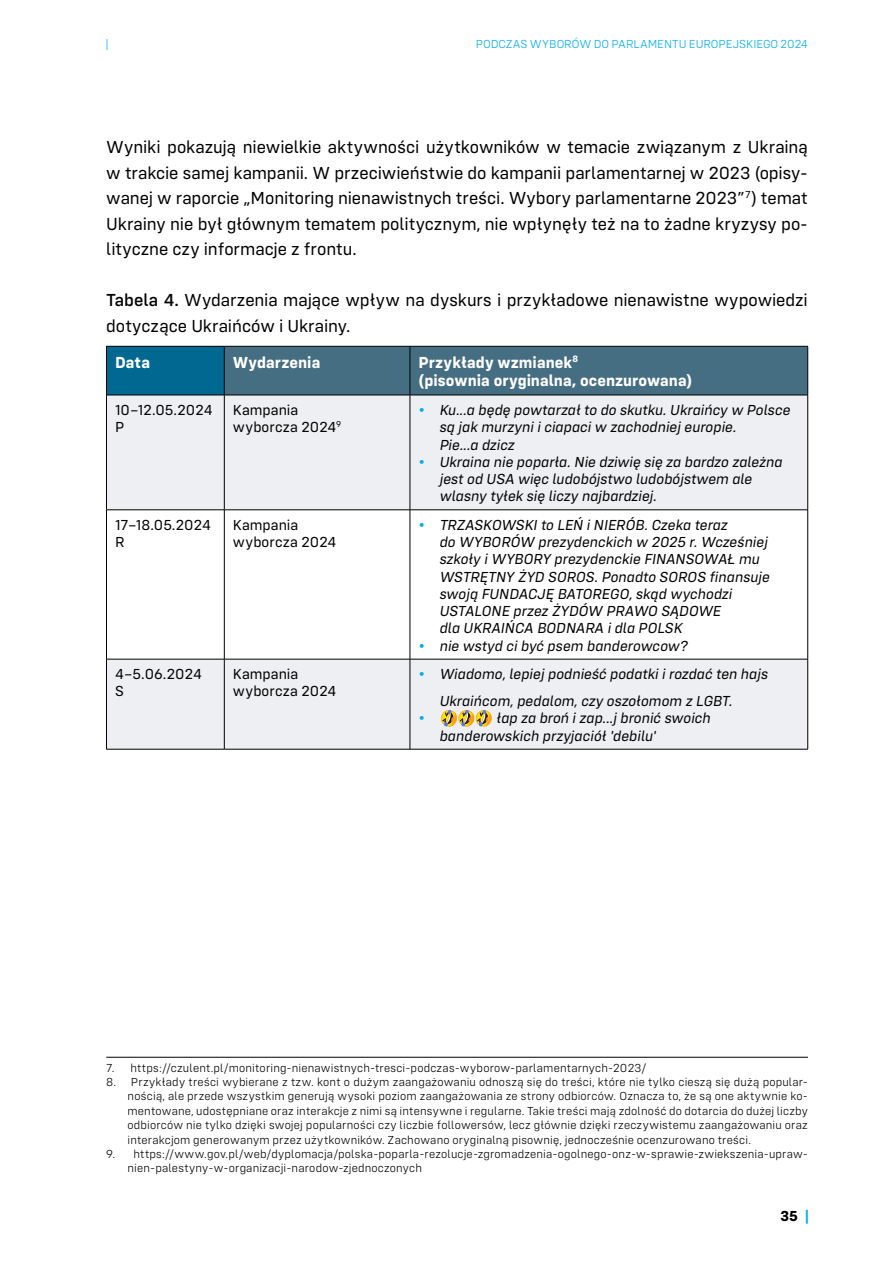
<style>
.page{position:relative;width:893px;height:1263px;background:#fff}
.page>*{position:absolute;margin:0;border:0;box-sizing:border-box;transform-origin:0 0}
.t1{font:18px/25.5px "Config";letter-spacing:-.005em;color:#000;text-align:justify}
.t2{font:18px "Config";color:#00aeef}
.t3{font:700 16.5px/19px "Config";color:#fff}
.t4{font:italic 15px/17.2px "Config";color:#000}
.t5{font:15px/17.2px "Config";letter-spacing:.005em;color:#000}
.t6{font:700 15px "Config";color:#000}
.PRZYPIS{font:300 12px/14.4px "Config";letter-spacing:.015em;color:#000;text-align:justify}
.t7{font:300 12px "Config";color:#00aeef}
.s1{font-weight:500}
.s2{font-style:normal;font-size:18px;color:#00aeef}
.s3{color:#00aeef}
</style>
<div class="page">
<div style="left:106px;top:346px;width:118px;height:49px;background:#006891"></div>
<div style="left:225px;top:347px;width:582px;height:48px;background:#456e82"></div>
<svg style="left:107px;top:396px;width:700px;height:353px;fill:#edeff2"></svg>
<hr style="left:106px;top:346px;width:118px;height:1px;background:#000">
<hr style="left:106px;top:346px;width:1px;height:49px;background:#000">
<hr style="left:224px;top:346px;width:186px;height:1px;background:#000">
<hr style="left:224px;top:346px;width:1px;height:49px;background:#000">
<hr style="left:410px;top:346px;width:398px;height:1px;background:#000">
<hr style="left:410px;top:346px;width:1px;height:49px;background:#000">
<hr style="left:807px;top:346px;width:1px;height:49px;background:#000">
<hr style="left:106px;top:395px;width:118px;height:1px;background:#000">
<hr style="left:106px;top:395px;width:1px;height:115px;background:#000">
<hr style="left:224px;top:395px;width:186px;height:1px;background:#000">
<hr style="left:224px;top:395px;width:1px;height:115px;background:#000">
<hr style="left:410px;top:395px;width:398px;height:1px;background:#000">
<hr style="left:410px;top:395px;width:1px;height:115px;background:#000">
<hr style="left:807px;top:395px;width:1px;height:115px;background:#000">
<hr style="left:106px;top:509px;width:118px;height:1px;background:#000">
<hr style="left:106px;top:510px;width:1px;height:149px;background:#000">
<hr style="left:224px;top:509px;width:186px;height:1px;background:#000">
<hr style="left:224px;top:510px;width:1px;height:149px;background:#000">
<hr style="left:410px;top:509px;width:398px;height:1px;background:#000">
<hr style="left:410px;top:510px;width:1px;height:149px;background:#000">
<hr style="left:807px;top:510px;width:1px;height:149px;background:#000">
<hr style="left:106px;top:659px;width:118px;height:1px;background:#000">
<hr style="left:106px;top:659px;width:1px;height:90px;background:#000">
<hr style="left:224px;top:659px;width:186px;height:1px;background:#000">
<hr style="left:224px;top:659px;width:1px;height:90px;background:#000">
<hr style="left:410px;top:659px;width:398px;height:1px;background:#000">
<hr style="left:410px;top:659px;width:1px;height:90px;background:#000">
<hr style="left:807px;top:659px;width:1px;height:90px;background:#000">
<hr style="left:106px;top:749px;width:118px;height:1px;background:#000">
<hr style="left:224px;top:749px;width:186px;height:1px;background:#000">
<hr style="left:410px;top:749px;width:398px;height:1px;background:#000">
<hr style="left:106px;top:1057px;width:702px;height:1px;background:#000">
<svg style="left:440px;top:710px;width:52px;height:16px"></svg>
<p class="t7" style="left:105px;top:37px;width:5px">|</p>
<p class="t7" style="left:476px;top:37px;width:334px">PODCZAS WYBORÓW DO PARLAMENTU EUROPEJSKIEGO 2024</p>
<p class="t1" style="left:106px;top:134px;width:703px">Wyniki pokazują niewielkie aktywności użytkowników w temacie związanym z Ukrainą w trakcie samej kampanii. W przeciwieństwie do kampanii parlamentarnej w 2023 (opisy&shy;wanej w raporcie „Monitoring nienawistnych treści. Wybory parlamentarne 2023”<sup>7</sup>) temat Ukrainy nie był głównym tematem politycznym, nie wpłynęły też na to żadne kryzysy po&shy;lityczne czy informacje z frontu.</p>
<p class="t1" style="left:106px;top:287px;width:703px"><span class="s1">Tabela 4.</span> Wydarzenia mające wpływ na dyskurs i przykładowe nienawistne wypowiedzi dotyczące Ukraińców i Ukrainy.</p>
<p class="t3" style="left:115px;top:352px;width:37px">Data</p>
<p class="t3" style="left:233px;top:352px;width:89px">Wydarzenia</p>
<p class="t3" style="left:418px;top:352px;width:275px">Przykłady wzmianek<sup>8<br></sup>(pisownia oryginalna, ocenzurowana)</p>
<p class="t5" style="left:115px;top:401px;width:99px">10–12.05.2024</p>
<p class="t5" style="left:115px;top:418px;width:11px">P</p>
<p class="t5" style="left:233px;top:401px;width:110px">Kampania wyborcza 2024<sup>9</sup></p>
<p class="t4" style="left:440px;top:401px;width:352px;text-indent:-21px"><span class="s2">•</span> Ku...a będę powtarzał to do skutku. Ukraińcy w Polsce są jak murzyni i ciapaci w zachodniej europie.<br>Pie...a dzicz</p>
<p class="t4" style="left:440px;top:453px;width:344px;text-indent:-21px"><span class="s2">•</span> Ukraina nie poparła. Nie dziwię się za bardzo zależna jest od USA więc ludobójstwo ludobójstwem ale wlasny tyłek się liczy najbardziej.</p>
<p class="t5" style="left:115px;top:516px;width:97px">17–18.05.2024</p>
<p class="t5" style="left:115px;top:533px;width:11px">R</p>
<p class="t5" style="left:115px;top:665px;width:88px">4–5.06.2024</p>
<p class="t5" style="left:115px;top:683px;width:10px">S</p>
<p class="t5" style="left:233px;top:516px;width:105px">Kampania wyborcza 2024</p>
<p class="t4" style="left:440px;top:516px;width:332px;text-indent:-21px"><span class="s2">•</span> TRZASKOWSKI to LEŃ i NIERÓB. Czeka teraz<br>do WYBORÓW prezydenckich w 2025 r. Wcześniej szkoły i WYBORY prezydenckie FINANSOWAŁ mu WSTRĘTNY ŻYD SOROS. Ponadto SOROS finansuje swoją FUNDACJĘ BATOREGO, skąd wychodzi USTALONE przez ŻYDÓW PRAWO SĄDOWE<br>dla UKRAIŃCA BODNARA i dla POLSK</p>
<p class="t4" style="left:418px;top:637px;width:271px"><span class="s2">•</span> nie wstyd ci być psem banderowcow?</p>
<p class="t5" style="left:233px;top:665px;width:105px">Kampania wyborcza 2024</p>
<p class="t4" style="left:440px;top:660px;width:330px;line-height:27px;text-indent:-21px"><span class="s2">•</span> Wiadomo, lepiej podnieść podatki i rozdać ten hajs<br>Ukraińcom, pedalom, czy oszołomom z LGBT.</p>
<p class="t2" style="left:418px;top:707px;width:8px">•</p>
<p class="t4" style="left:440px;top:710px;width:273px;text-indent:57px">łap za broń i zap...j bronić swoich banderowskich przyjaciół 'debilu'</p>
<p class="PRZYPIS" style="left:106px;top:1060px;width:542px">7. https://czulent.pl/monitoring-nienawistnych-tresci-podczas-wyborow-parlamentarnych-2023/</p>
<p class="PRZYPIS" style="left:128px;top:1075px;width:682px;text-indent:-21px">8. Przykłady treści wybierane z tzw. kont o dużym zaangażowaniu odnoszą się do treści, które nie tylko cieszą się dużą popular&shy;nością, ale przede wszystkim generują wysoki poziom zaangażowania ze strony odbiorców. Oznacza to, że są one aktywnie ko&shy;mentowane, udostępniane oraz interakcje z nimi są intensywne i regularne. Takie treści mają zdolność do dotarcia do dużej liczby odbiorców nie tylko dzięki swojej popularności czy liczbie followersów, lecz głównie dzięki rzeczywistemu zaangażowaniu oraz interakcjom generowanym przez użytkowników. Zachowano oryginalną pisownię, jednocześnie ocenzurowano treści.</p>
<p class="PRZYPIS" style="left:128px;top:1147px;width:682px;text-indent:-21px">9. https://www.gov.pl/web/dyplomacja/polska-poparla-rezolucje-zgromadzenia-ogolnego-onz-w-sprawie-zwiekszenia-upraw&shy;nien-palestyny-w-organizacji-narodow-zjednoczonych</p>
<p class="t6" style="left:780px;top:1207px;width:30px">35 <span class="s3">|</span></p>
</div>
